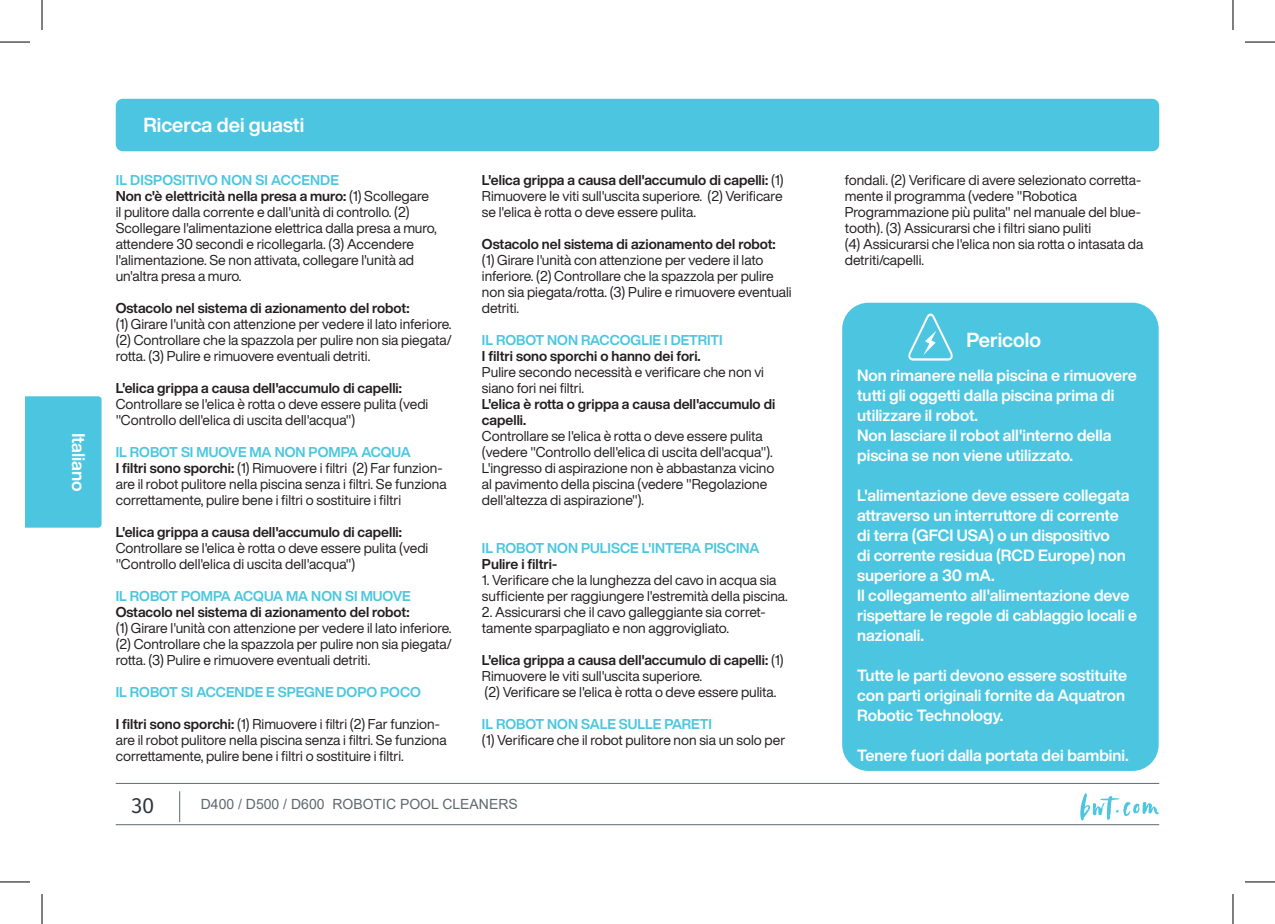
<style>
.page{position:relative;width:1275px;height:924px;background:#fff}
.page>*{position:absolute;margin:0;border:0;box-sizing:border-box;transform-origin:0 0}
.t1{font:22px "Fira Sans";color:#2d323b}
.t2{font:700 20px "Helvetica Now Display";color:#fff}
.t3{font:700 18px "Helvetica Now Display";color:#fff}
.t4{font:700 16px/20px "Helvetica Now Display";color:#fff}
.t5{font:14px/16px "Helvetica Now Display";color:#231f20}
.t6{font:700 14px/16px "Helvetica Now Display";color:#231f20}
.t7{font:700 14px "Helvetica Now Display";color:#4cc6e0}
.t8{font:14px "Arial";color:#5f696f}
.s1{font-weight:700;color:#4cc6e0}
.s2{font-weight:700}
</style>
<div class="page">
<div style="left:25px;top:396px;width:77px;height:131px;background:#4cc6e0"></div>
<div style="left:66px;top:416px;width:22px;height:91px;background:#4cc6e0"></div>
<hr style="left:116px;top:823px;width:1043px;height:1px;background:#5f696f">
<hr style="left:116px;top:782px;width:1043px;height:1px;background:#5f696f">
<hr style="left:179px;top:790px;width:1px;height:31px;background:#5f696f">
<svg style="left:1080px;top:793px;width:79px;height:27px"></svg>
<div style="left:116px;top:99px;width:1043px;height:52px;background:#4cc6e0;border-radius:7px"></div>
<div style="left:847px;top:307px;width:306px;height:458px;background:#4cc6e0;border-radius:21px"></div>
<div style="left:842px;top:302px;width:316px;height:468px;border:10px solid #4cc6e0;border-radius:21px"></div>
<svg style="left:908px;top:313px;width:45px;height:47px"></svg>
<hr style="left:0;top:42px;width:30px;height:1px;background:#000">
<hr style="left:1245px;top:42px;width:30px;height:1px;background:#000">
<hr style="left:0;top:881px;width:30px;height:1px;background:#000">
<hr style="left:1245px;top:881px;width:30px;height:1px;background:#000">
<hr style="left:42px;top:0;width:1px;height:30px;background:#000">
<hr style="left:42px;top:893px;width:1px;height:30px;background:#000">
<hr style="left:1232px;top:0;width:1px;height:30px;background:#000">
<hr style="left:1232px;top:893px;width:1px;height:30px;background:#000">
<p class="t3" style="left:91px;top:432px;width:60px;rotate:90deg">Italiano</p>
<h2 class="t2" style="left:143px;top:111px;width:162px">Ricerca dei guasti</h2>
<p class="t5" style="left:116px;top:172px;width:323px"><span class="s1">IL DISPOSITIVO NON SI ACCENDE<br></span><span class="s2">Non c'è elettricità nella presa a muro:</span> (1) Scollegare il pulitore dalla corrente e dall'unità di controllo. (2)<br>Scollegare l'alimentazione elettrica dalla presa a muro, attendere 30 secondi e ricollegarla. (3) Accendere l'alimentazione. Se non attivata, collegare l'unità ad un'altra presa a muro.</p>
<p class="t6" style="left:116px;top:300px;width:295px">Ostacolo nel sistema di azionamento del robot:</p>
<p class="t5" style="left:116px;top:316px;width:338px;text-align:justify">(1) Girare l'unità con attenzione per vedere il lato inferiore. (2) Controllare che la spazzola per pulire non sia piegata/ rotta. (3) Pulire e rimuovere eventuali detriti.</p>
<p class="t6" style="left:116px;top:380px;width:288px">L'elica grippa a causa dell'accumulo di capelli:</p>
<p class="t5" style="left:116px;top:396px;width:314px">Controllare se l'elica è rotta o deve essere pulita (vedi "Controllo dell'elica di uscita dell'acqua")</p>
<p class="t5" style="left:116px;top:444px;width:332px"><span class="s1">IL ROBOT SI MUOVE MA NON POMPA ACQUA<br></span><span class="s2">I filtri sono sporchi:</span> (1) Rimuovere i filtri (2) Far funzion&shy;are il robot pulitore nella piscina senza i filtri. Se funziona correttamente, pulire bene i filtri o sostituire i filtri</p>
<p class="t6" style="left:116px;top:524px;width:288px">L'elica grippa a causa dell'accumulo di capelli:</p>
<p class="t5" style="left:116px;top:540px;width:314px">Controllare se l'elica è rotta o deve essere pulita (vedi "Controllo dell'elica di uscita dell'acqua")</p>
<p class="t7" style="left:116px;top:586px;width:296px">IL ROBOT POMPA ACQUA MA NON SI MUOVE</p>
<p class="t6" style="left:116px;top:604px;width:295px">Ostacolo nel sistema di azionamento del robot:</p>
<p class="t5" style="left:116px;top:620px;width:338px;text-align:justify">(1) Girare l'unità con attenzione per vedere il lato inferiore. (2) Controllare che la spazzola per pulire non sia piegata/ rotta. (3) Pulire e rimuovere eventuali detriti.</p>
<p class="t7" style="left:116px;top:682px;width:307px">IL ROBOT SI ACCENDE E SPEGNE DOPO POCO</p>
<p class="t5" style="left:116px;top:716px;width:332px"><span class="s2">I filtri sono sporchi:</span> (1) Rimuovere i filtri (2) Far funzion&shy;are il robot pulitore nella piscina senza i filtri. Se funziona correttamente, pulire bene i filtri o sostituire i filtri.</p>
<p class="t5" style="left:482px;top:172px;width:303px;text-align:justify"><span class="s2">L'elica grippa a causa dell'accumulo di capelli:</span> (1)<br>Rimuovere le viti sull'uscita superiore. (2) Verificare se l'elica è rotta o deve essere pulita.</p>
<p class="t6" style="left:482px;top:236px;width:295px">Ostacolo nel sistema di azionamento del robot:</p>
<p class="t5" style="left:482px;top:252px;width:311px">(1) Girare l'unità con attenzione per vedere il lato inferiore. (2) Controllare che la spazzola per pulire non sia piegata/rotta. (3) Pulire e rimuovere eventuali detriti.</p>
<p class="t7" style="left:482px;top:330px;width:242px">IL ROBOT NON RACCOGLIE I DETRITI</p>
<p class="t6" style="left:482px;top:348px;width:220px">I filtri sono sporchi o hanno dei fori.</p>
<p class="t5" style="left:482px;top:364px;width:283px">Pulire secondo necessità e verificare che non vi siano fori nei filtri.</p>
<p class="t6" style="left:482px;top:396px;width:295px">L'elica è rotta o grippa a causa dell'accumulo di capelli.</p>
<p class="t5" style="left:482px;top:428px;width:294px">Controllare se l'elica è rotta o deve essere pulita (vedere "Controllo dell'elica di uscita dell'acqua").<br>L'ingresso di aspirazione non è abbastanza vicino al pavimento della piscina (vedere "Regolazione dell'altezza di aspirazione").</p>
<p class="t7" style="left:482px;top:538px;width:279px">IL ROBOT NON PULISCE L'INTERA PISCINA</p>
<p class="t6" style="left:482px;top:556px;width:77px">Pulire i filtri-</p>
<p class="t5" style="left:482px;top:572px;width:307px">1. Verificare che la lunghezza del cavo in acqua sia sufficiente per raggiungere l'estremità della piscina.</p>
<p class="t5" style="left:482px;top:604px;width:285px">2. Assicurarsi che il cavo galleggiante sia corret&shy;tamente sparpagliato e non aggrovigliato.</p>
<p class="t5" style="left:482px;top:652px;width:303px"><span class="s2">L'elica grippa a causa dell'accumulo di capelli:</span> (1)<br>Rimuovere le viti sull'uscita superiore.<br>(2) Verificare se l'elica è rotta o deve essere pulita.</p>
<p class="t7" style="left:482px;top:714px;width:231px">IL ROBOT NON SALE SULLE PARETI</p>
<p class="t5" style="left:482px;top:732px;width:305px">(1) Verificare che il robot pulitore non sia un solo per</p>
<h1 class="t1" style="left:131px;top:788px;width:25px">30</h1>
<p class="t8" style="left:201px;top:794px;width:318px">D400 / D500 / D600 ROBOTIC POOL CLEANERS</p>
<p class="t5" style="left:845px;top:172px;width:300px">fondali. (2) Verificare di avere selezionato corretta&shy;mente il programma (vedere "Robotica Programmazione più pulita" nel manuale del blue&shy;tooth). (3) Assicurarsi che i filtri siano puliti<br>(4) Assicurarsi che l'elica non sia rotta o intasata da detriti/capelli.</p>
<h2 class="t2" style="left:966px;top:326px;width:76px">Pericolo</h2>
<p class="t4" style="left:857px;top:365px;width:281px">Non rimanere nella piscina e rimuovere tutti gli oggetti dalla piscina prima di utilizzare il robot.<br>Non lasciare il robot all'interno della piscina se non viene utilizzato.</p>
<p class="t4" style="left:857px;top:485px;width:282px">L'alimentazione deve essere collegata attraverso un interruttore di corrente<br>di terra (GFCI USA) o un dispositivo<br>di corrente residua (RCD Europe) non superiore a 30 mA.<br>Il collegamento all'alimentazione deve rispettare le regole di cablaggio locali e nazionali.</p>
<p class="t4" style="left:857px;top:665px;width:271px;text-align:justify">Tutte le parti devono essere sostituite con parti originali fornite da Aquatron Robotic Technology.</p>
<p class="t4" style="left:857px;top:745px;width:273px">Tenere fuori dalla portata dei bambini.</p>
</div>
